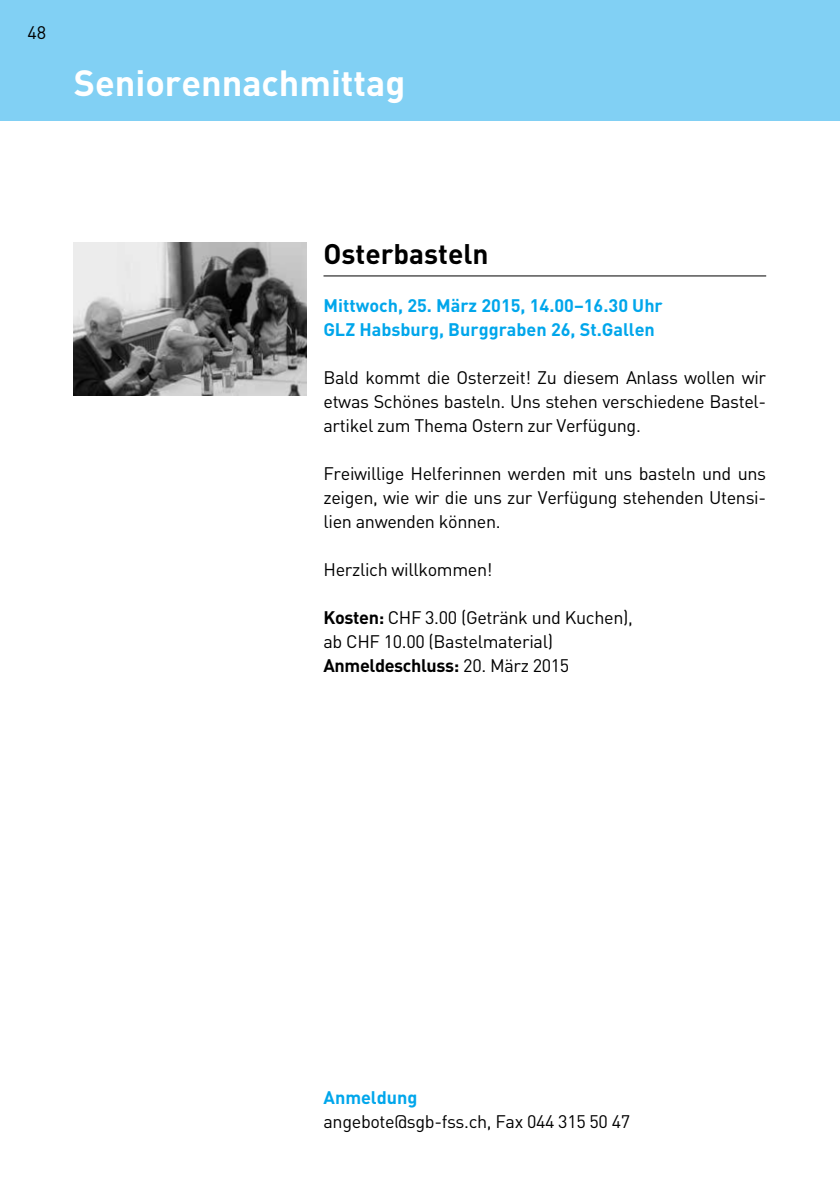
<style>
.page{position:relative;width:840px;height:1191px;background:#fff}
.page>*{position:absolute;margin:0;border:0;box-sizing:border-box;transform-origin:0 0}
.t1{font:700 36px "DINOT";color:#fff}
.t2{font:700 28px "DINOT";color:#000}
.t3{font:18px/24px "DINOT";letter-spacing:-.02em;color:#000;text-align:justify}
.t4{font:700 18px/24px "DINOT";color:#00a6eb}
.s1{font-weight:700}
</style>
<div class="page">
<hr style="left:323px;top:275px;width:442px;height:1px;background:#000">
<img style="left:74px;top:243px;width:232px;height:153px">
<div style="left:0;top:0;width:839px;height:120px;background:#81d0f4"></div>
<p class="t3" style="left:27px;top:20px;width:20px">48</p>
<h1 class="t1" style="left:74px;top:59px;width:333px">Seniorennachmittag</h1>
<h2 class="t2" style="left:323px;top:235px;width:167px">Osterbasteln</h2>
<p class="t4" style="left:323px;top:293px;width:340px">Mittwoch, 25. März 2015, 14.00–16.30 Uhr<br>GLZ Habsburg, Burggraben 26, St.Gallen</p>
<p class="t3" style="left:323px;top:365px;width:444px">Bald kommt die Osterzeit! Zu diesem Anlass wollen wir etwas Schönes basteln. Uns stehen verschiedene Bastel&shy;artikel zum Thema Ostern zur Verfügung.</p>
<p class="t3" style="left:323px;top:461px;width:444px">Freiwillige Helferinnen werden mit uns basteln und uns zeigen, wie wir die uns zur Verfügung stehenden Utensi&shy;lien anwenden können.</p>
<p class="t3" style="left:323px;top:557px;width:170px">Herzlich willkommen!</p>
<p class="t3" style="left:323px;top:605px;width:311px;text-align:left"><span class="s1">Kosten:</span> CHF 3.00 (Getränk und Kuchen), ab CHF 10.00 (Bastelmaterial)<br><span class="s1">Anmeldeschluss:</span> 20. März 2015</p>
<p class="t4" style="left:323px;top:1085px;width:95px">Anmeldung</p>
<p class="t3" style="left:323px;top:1109px;width:308px">angebote@sgb-fss.ch, Fax 044 315 50 47</p>
</div>
